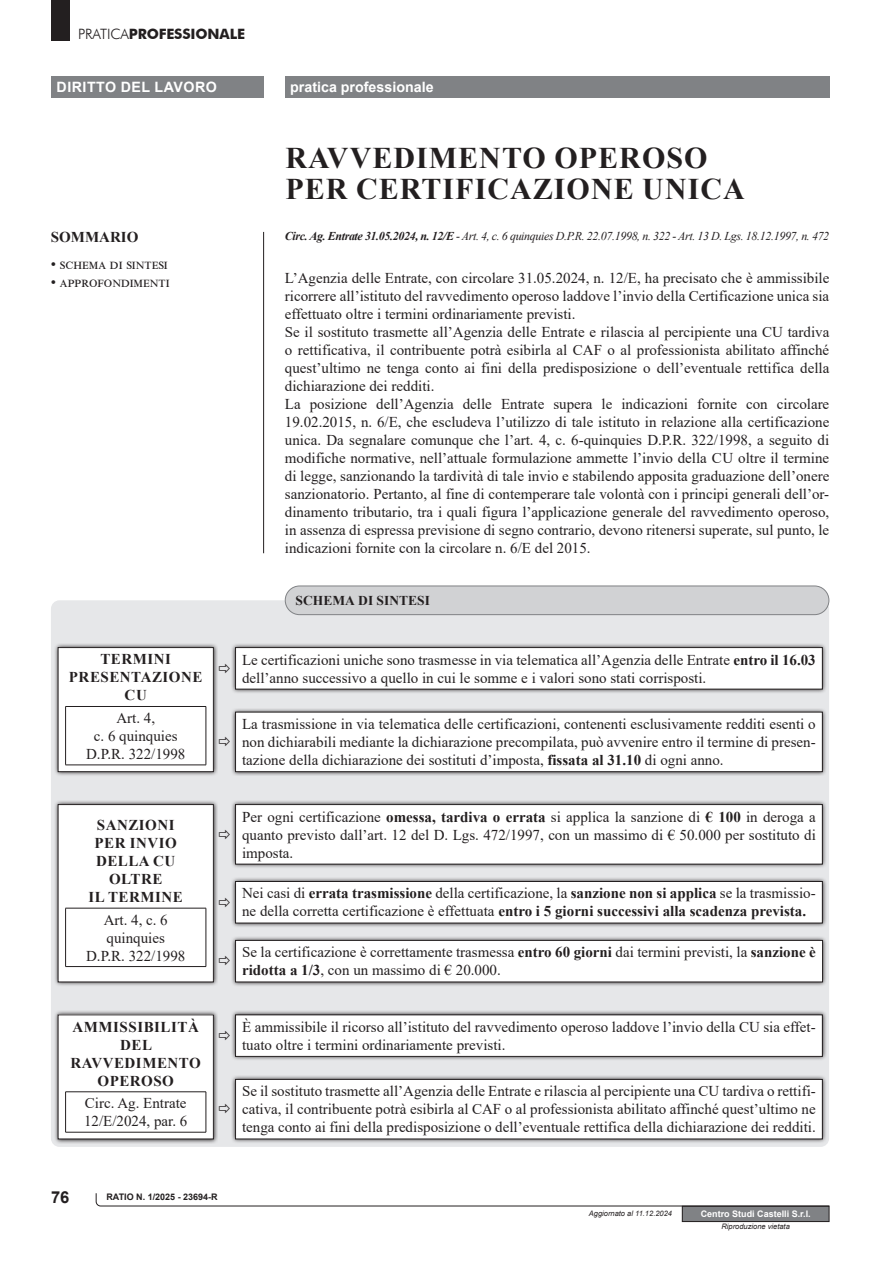
<style>
.page{position:relative;width:893px;height:1263px;background:#fff}
.page>*{position:absolute;margin:0;border:0;box-sizing:border-box;transform-origin:0 0}
.Titolo{font:700 30px "Times New Roman";letter-spacing:.035em;color:#231f20}
.t1{font:700 16.5px "Arial";color:#231f20}
.testo_generale_10{font:15px/18px "Times New Roman";color:#231f20;text-align:justify}
.SchemaS_grass_maius_10{font:700 15px/18px "Times New Roman";letter-spacing:.035em;color:#231f20;text-align:center}
.SchemaS_grass_maius_10-2{font:700 15px "Times New Roman";color:#231f20}
.t2{font:700 14.25px "Arial";color:#fff}
.t3{font:700 14.25px "Futura BT";letter-spacing:-.01em;color:#231f20}
.t4{font:700 14.25px "Arial";letter-spacing:.035em;color:#fff}
.t5{font:700 13.5px "Times New Roman";color:#231f20}
.riferimenti_normativi{font:italic 12px "Times New Roman";letter-spacing:-.03em;color:#231f20}
.t6{font:700 9px "Arial";color:#fff}
.t7{font:700 9px "Arial";color:#231f20}
.t8{font:italic 7.5px "Arial";color:#231f20}
.s1{font-weight:300}
.s2{font-weight:700}
</style>
<div class="page">
<div style="left:51px;top:77px;width:213px;height:21px;background:#808285"></div>
<div style="left:285px;top:77px;width:544px;height:21px;background:#808285"></div>
<div style="left:682px;top:1206px;width:147px;height:15px;background:#808285"></div>
<div style="left:682px;top:1206px;width:147px;height:16px;border:1px solid #231f20"></div>
<svg style="left:95px;top:1193px;width:735px;height:14px"></svg>
<div style="left:51px;top:0;width:18px;height:41px;background:#231f20"></div>
<div style="left:51px;top:600px;width:778px;height:547px;background:#e6e7e9;border-radius:9px"></div>
<hr style="left:263px;top:232px;width:1px;height:321px;background:#231f20">
<div style="left:285px;top:586px;width:544px;height:29px;background:#d1d2d4;border-radius:14px"></div>
<div style="left:285px;top:586px;width:544px;height:29px;border:1px solid #808285;border-radius:14px"></div>
<svg style="left:55px;top:644px;width:163px;height:132px"></svg>
<div style="left:58px;top:647px;width:155px;height:125px;background:#fff"></div>
<hr style="left:65px;top:706px;width:141px;height:1px;background:#231f20">
<hr style="left:65px;top:707px;width:1px;height:58px;background:#231f20">
<hr style="left:206px;top:707px;width:1px;height:58px;background:#231f20">
<hr style="left:65px;top:765px;width:141px;height:1px;background:#231f20">
<div style="left:58px;top:647px;width:156px;height:125px;border:1px solid #231f20"></div>
<svg style="left:232px;top:644px;width:594px;height:49px;background:#aaaaac"></svg>
<div style="left:236px;top:647px;width:586px;height:42px;background:#fff"></div>
<div style="left:235px;top:647px;width:587px;height:42px;border:1px solid #231f20"></div>
<svg style="left:232px;top:709px;width:594px;height:67px;background:#acacae"></svg>
<div style="left:236px;top:712px;width:586px;height:60px;background:#fff"></div>
<div style="left:235px;top:712px;width:587px;height:60px;border:1px solid #231f20"></div>
<svg style="left:55px;top:801px;width:163px;height:185px"></svg>
<div style="left:58px;top:804px;width:155px;height:178px;background:#fff"></div>
<hr style="left:65px;top:908px;width:141px;height:1px;background:#231f20">
<hr style="left:65px;top:908px;width:1px;height:58px;background:#231f20">
<hr style="left:206px;top:908px;width:1px;height:58px;background:#231f20">
<hr style="left:65px;top:966px;width:141px;height:1px;background:#231f20">
<div style="left:58px;top:804px;width:156px;height:178px;border:1px solid #231f20"></div>
<svg style="left:232px;top:801px;width:594px;height:67px;background:#acacad"></svg>
<div style="left:236px;top:804px;width:586px;height:60px;background:#fff"></div>
<div style="left:235px;top:804px;width:587px;height:60px;border:1px solid #231f20"></div>
<svg style="left:232px;top:878px;width:594px;height:49px;background:#abaaac"></svg>
<div style="left:236px;top:881px;width:586px;height:42px;background:#fff"></div>
<div style="left:235px;top:881px;width:587px;height:42px;border:1px solid #231f20"></div>
<svg style="left:232px;top:937px;width:594px;height:49px;background:#acabad"></svg>
<div style="left:236px;top:940px;width:586px;height:42px;background:#fff"></div>
<div style="left:235px;top:940px;width:588px;height:42px;border:1px solid #231f20"></div>
<svg style="left:55px;top:1011px;width:163px;height:133px;background:#a4a3a5"></svg>
<div style="left:58px;top:1015px;width:155px;height:124px;background:#fff"></div>
<hr style="left:65px;top:1091px;width:141px;height:1px;background:#231f20">
<hr style="left:65px;top:1092px;width:1px;height:40px;background:#231f20">
<hr style="left:206px;top:1092px;width:1px;height:40px;background:#231f20">
<hr style="left:65px;top:1132px;width:141px;height:1px;background:#231f20">
<svg style="left:232px;top:1011px;width:594px;height:49px;background:#9b9a9c"></svg>
<div style="left:236px;top:1015px;width:586px;height:41px;background:#fff"></div>
<svg style="left:232px;top:1076px;width:594px;height:67px;background:#adacae"></svg>
<div style="left:236px;top:1079px;width:586px;height:60px;background:#fff"></div>
<div style="left:235px;top:1079px;width:587px;height:60px;border:1px solid #231f20"></div>
<p class="t3" style="left:78px;top:25px;width:169px"><span class="s1">PRATICA</span>PROFESSIONALE</p>
<p class="t4" style="left:57px;top:77px;width:162px">DIRITTO DEL LAVORO</p>
<p class="t2" style="left:290px;top:77px;width:145px">pratica professionale</p>
<p class="SchemaS_grass_maius_10-2" style="left:51px;top:226px;width:89px">SOMMARIO</p>
<p class="testo_generale_10" style="left:51px;top:254px;width:118px">• schema di sintesi</p>
<p class="testo_generale_10" style="left:51px;top:272px;width:120px">• approfondimenti</p>
<p class="SchemaS_grass_maius_10" style="left:100px;top:650px;width:72px">TERMINI</p>
<p class="SchemaS_grass_maius_10" style="left:69px;top:668px;width:135px">PRESENTAZIONE</p>
<p class="SchemaS_grass_maius_10" style="left:125px;top:686px;width:24px">CU</p>
<p class="testo_generale_10" style="left:116px;top:708px;width:40px">Art. 4,</p>
<p class="testo_generale_10" style="left:94px;top:726px;width:85px">c. 6 quinquies</p>
<p class="testo_generale_10" style="left:86px;top:744px;width:101px">D.P.R. 322/1998</p>
<p class="SchemaS_grass_maius_10" style="left:97px;top:815px;width:79px">SANZIONI</p>
<p class="SchemaS_grass_maius_10" style="left:95px;top:833px;width:84px">PER INVIO</p>
<p class="SchemaS_grass_maius_10" style="left:96px;top:851px;width:81px">DELLA CU</p>
<p class="SchemaS_grass_maius_10" style="left:109px;top:869px;width:55px">OLTRE</p>
<p class="SchemaS_grass_maius_10" style="left:89px;top:887px;width:96px">IL TERMINE</p>
<p class="testo_generale_10" style="left:104px;top:910px;width:66px">Art. 4, c. 6</p>
<p class="testo_generale_10" style="left:107px;top:928px;width:60px">quinquies</p>
<p class="testo_generale_10" style="left:86px;top:946px;width:101px">D.P.R. 322/1998</p>
<p class="SchemaS_grass_maius_10" style="left:73px;top:1017px;width:128px">AMMISSIBILITÀ<br>DEL</p>
<p class="SchemaS_grass_maius_10" style="left:71px;top:1053px;width:132px">RAVVEDIMENTO<br>OPEROSO</p>
<p class="testo_generale_10" style="left:84px;top:1094px;width:105px">Circ. Ag. Entrate<br>12/E/2024, par. 6</p>
<p class="t1" style="left:51px;top:1185px;width:20px">76</p>
<p class="t7" style="left:106px;top:1190px;width:113px">RATIO N. 1/2025 - 23694-R</p>
<p class="Titolo" style="left:285px;top:136px;width:424px">RAVVEDIMENTO OPEROSO</p>
<p class="Titolo" style="left:285px;top:168px;width:461px">PER CERTIFICAZIONE UNICA</p>
<p class="riferimenti_normativi" style="left:285px;top:228px;width:546px"><span class="s2">Circ. Ag. Entrate 31.05.2024, n. 12/E</span> - Art. 4, c. 6 quinquies D.P.R. 22.07.1998, n. 322 - Art. 13 D. Lgs. 18.12.1997, n. 472</p>
<p class="testo_generale_10" style="left:285px;top:269px;width:546px">L’Agenzia delle Entrate, con circolare 31.05.2024, n. 12/E, ha precisato che è ammissibile ricorrere all’istituto del ravvedimento operoso laddove l’invio della Certificazione unica sia effettuato oltre i termini ordinariamente previsti.</p>
<p class="testo_generale_10" style="left:285px;top:323px;width:546px">Se il sostituto trasmette all’Agenzia delle Entrate e rilascia al percipiente una CU tardiva o rettificativa, il contribuente potrà esibirla al CAF o al professionista abilitato affinché quest’ultimo ne tenga conto ai fini della predisposizione o dell’eventuale rettifica della dichiarazione dei redditi.</p>
<p class="testo_generale_10" style="left:285px;top:395px;width:546px">La posizione dell’Agenzia delle Entrate supera le indicazioni fornite con circolare 19.02.2015, n. 6/E, che escludeva l’utilizzo di tale istituto in relazione alla certificazione unica. Da segnalare comunque che l’art. 4, c. 6-quinquies D.P.R. 322/1998, a seguito di modifiche normative, nell’attuale formulazione ammette l’invio della CU oltre il termine di legge, sanzionando la tardività di tale invio e stabilendo apposita graduazione dell’onere sanzionatorio. Pertanto, al fine di contemperare tale volontà con i principi generali dell’or&shy;dinamento tributario, tra i quali figura l’applicazione generale del ravvedimento operoso, in assenza di espressa previsione di segno contrario, devono ritenersi superate, sul punto, le indicazioni fornite con la circolare n. 6/E del 2015.</p>
<p class="t5" style="left:296px;top:591px;width:136px">SCHEMA DI SINTESI</p>
<p class="testo_generale_10" style="left:242px;top:650px;width:575px">Le certificazioni uniche sono trasmesse in via telematica all’Agenzia delle Entrate <span class="s2">entro il 16.03 </span>dell’anno successivo a quello in cui le somme e i valori sono stati corrisposti.</p>
<p class="testo_generale_10" style="left:242px;top:714px;width:575px">La trasmissione in via telematica delle certificazioni, contenenti esclusivamente redditi esenti o non dichiarabili mediante la dichiarazione precompilata, può avvenire entro il termine di presen&shy;tazione della dichiarazione dei sostituti d’imposta, <span class="s2">fissata al 31.10</span> di ogni anno.</p>
<p class="testo_generale_10" style="left:242px;top:807px;width:575px">Per ogni certificazione <span class="s2">omessa, tardiva o errata</span> si applica la sanzione di <span class="s2">€ 100</span> in deroga a quanto previsto dall’art. 12 del D. Lgs. 472/1997, con un massimo di € 50.000 per sostituto di imposta.</p>
<p class="testo_generale_10" style="left:242px;top:884px;width:575px">Nei casi di <span class="s2">errata trasmissione</span> della certificazione, la <span class="s2">sanzione non si applica</span> se la trasmissio&shy;ne della corretta certificazione è effettuata <span class="s2">entro i 5 giorni successivi alla scadenza prevista.</span></p>
<p class="testo_generale_10" style="left:242px;top:943px;width:575px">Se la certificazione è correttamente trasmessa <span class="s2">entro 60 giorni</span> dai termini previsti, la <span class="s2">sanzione è ridotta a 1/3</span>, con un massimo di € 20.000.</p>
<p class="testo_generale_10" style="left:242px;top:1017px;width:575px">È ammissibile il ricorso all’istituto del ravvedimento operoso laddove l’invio della CU sia effet&shy;tuato oltre i termini ordinariamente previsti.</p>
<p class="testo_generale_10" style="left:242px;top:1082px;width:575px">Se il sostituto trasmette all’Agenzia delle Entrate e rilascia al percipiente una CU tardiva o rettifi&shy;cativa, il contribuente potrà esibirla al CAF o al professionista abilitato affinché quest’ultimo ne tenga conto ai fini della predisposizione o dell’eventuale rettifica della dichiarazione dei redditi.</p>
<p class="t8" style="left:589px;top:1208px;width:85px">Aggiornato al 11.12.2024</p>
<p class="t6" style="left:701px;top:1207px;width:112px">Centro Studi Castelli S.r.l.</p>
<p class="t8" style="left:721px;top:1221px;width:70px">Riproduzione vietata</p>
</div>
